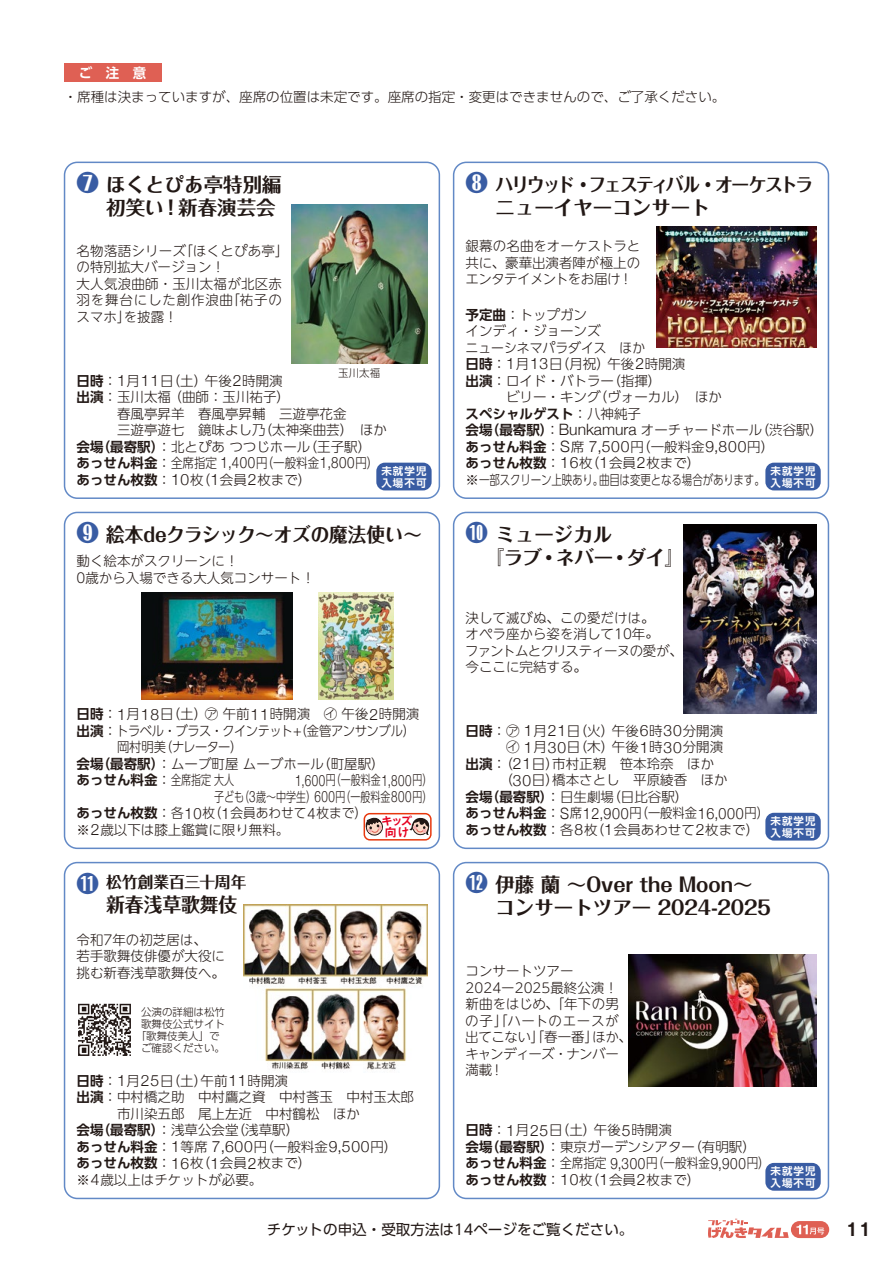
<style>
.page{position:relative;width:893px;height:1263px;background:#fff}
.page>*{position:absolute;margin:0;border:0;box-sizing:border-box;transform-origin:0 0}
.t1{font:800 22.5px "Folk Pro";color:#395ca3}
.t2{font:700 19.5px/23.2px "Folk Pro";color:#221815}
.t3{font:700 19.5px/23.2px "Folk Pro";letter-spacing:-.075em;color:#221815;scale:.91 1}
.t4{font:700 19.5px "Folk Pro";color:#221815;scale:.95 1}
.t5{font:700 17.25px "Gothic MB101 Pro De";color:#221815}
.t6{font:700 15.75px "Folk Pro";color:#221815}
.t7{font:300 15.6px "Helvetica Neue";letter-spacing:.055em;color:#221815;scale:.91 1}
.t8{font:300 15.6px "Helvetica Neue";letter-spacing:.055em;color:#221815}
.t9{font:300 15.6px "Helvetica Neue";letter-spacing:.055em;color:#221815;scale:.74 1}
.t10{font:14.55px "UD Shin Go Pro";color:#221815}
.t11{font:300 13.5px/16.5px "UD Shin Go Pro";color:#221815}
.t12{font:300 13.5px/16.5px "UD Shin M Go Pr 6 N";color:#221815}
.t13{font:300 13.5px/16.5px "UD Shin Go Pro";color:#221815;scale:.74 1}
.t14{font:300 13.5px "UD Shin Go Pro";letter-spacing:-.035em;color:#221815}
.t15{font:700 13.5px "UD Shin Go Pr 6 N De";color:#221815}
.t16{font:300 13.5px "UD Shin Go Pro";letter-spacing:-.045em;color:#221815;scale:.91 1}
.t17{font:700 13.5px "UD Shin Go Pro De";color:#fff}
.t18{font:12.6px "Midashi Go Pro MB31";color:#e60020}
.t19{font:700 10.95px "UD Shin Go NT Pro De";color:#e60020}
.t20{font:300 10.5px/12px "UD Shin Go Pro";color:#221815;text-align:center}
.t21{font:700 10.5px/12px "UD Shin Go Pro De";letter-spacing:.1em;color:#fff}
.s1{font-family:"UD Shin Go Pr 6 N De";font-weight:700}
.s2{font-family:"Helvetica Neue";font-size:15.6px}
.s3{font-weight:800;font-size:22.5px;color:#395ca3}
.s4{font-family:"UD Shin Go Pro";font-size:13.5px}
.s5{font-family:"UD Shin Go Pro";font-weight:300}
.s6{font-family:"UD Shin Go Pr 6 N De";font-weight:700;font-size:13.5px}
</style>
<div class="page">
<svg style="left:708px;top:1218px;width:81px;height:20px"></svg>
<div style="left:791px;top:1221px;width:38px;height:17px;background:#df6054;border-radius:9px"></div>
<svg style="left:796px;top:1225px;width:28px;height:9px"></svg>
<div style="left:64px;top:64px;width:98px;height:18px;background:#df6054"></div>
<div style="left:765px;top:463px;width:56px;height:27px;background:#395ca3;border-radius:9px"></div>
<img style="left:656px;top:227px;width:160px;height:120px">
<div style="left:376px;top:463px;width:56px;height:27px;background:#395ca3;border-radius:9px"></div>
<img style="left:291px;top:204px;width:136px;height:159px">
<svg style="left:364px;top:813px;width:68px;height:27px"></svg>
<img style="left:318px;top:593px;width:75px;height:106px">
<img style="left:142px;top:593px;width:151px;height:106px">
<div style="left:765px;top:813px;width:56px;height:27px;background:#395ca3;border-radius:9px"></div>
<img style="left:684px;top:524px;width:132px;height:190px">
<div style="left:765px;top:1163px;width:56px;height:28px;background:#395ca3;border-radius:9px"></div>
<img style="left:629px;top:954px;width:187px;height:132px">
<img style="left:243px;top:905px;width:184px;height:165px">
<img style="left:78px;top:1003px;width:53px;height:53px">
<div style="left:64px;top:162px;width:376px;height:337px;border:2px solid #6289c6;border-radius:13px"></div>
<div style="left:453px;top:162px;width:376px;height:337px;border:2px solid #6289c6;border-radius:13px"></div>
<div style="left:64px;top:512px;width:376px;height:337px;border:2px solid #6289c6;border-radius:13px"></div>
<div style="left:453px;top:512px;width:376px;height:337px;border:2px solid #6289c6;border-radius:13px"></div>
<div style="left:64px;top:862px;width:376px;height:337px;border:2px solid #6289c6;border-radius:13px"></div>
<div style="left:453px;top:862px;width:376px;height:337px;border:2px solid #6289c6;border-radius:13px"></div>
<p class="t17" style="left:79px;top:62px;width:69px">ご　注　意</p>
<p class="t11" style="left:64px;top:89px;width:663px">・席種は決まっていますが、座席の位置は未定です。座席の指定・変更はできませんので、ご了承ください。</p>
<h1 class="t1" style="left:77px;top:163px;width:24px">❼</h1>
<h2 class="t2" style="left:106px;top:170px;width:177px">ほくとぴあ亭特別編</h2>
<h1 class="t1" style="left:466px;top:163px;width:24px">❽</h1>
<h2 class="t2" style="left:106px;top:193px;width:171px">初笑い！新春演芸会</h2>
<h2 class="t3" style="left:495px;top:170px;width:351px">ハリウッド・フェスティバル・オーケストラニューイヤーコンサート</h2>
<p class="t12" style="left:77px;top:242px;width:214px">名物落語シリーズ「ほくとぴあ亭」の特別拡大バージョン！<br>大人気浪曲師・玉川太福が北区赤羽を舞台にした創作浪曲「祐子のスマホ」を披露！</p>
<p class="t20" style="left:338px;top:366px;width:43px">玉川太福</p>
<p class="t11" style="left:77px;top:372px;width:208px"><span class="s1">日時</span>：<span class="s2">1</span>月<span class="s2">11</span>日（土）午後<span class="s2">2</span>時開演</p>
<p class="t11" style="left:77px;top:388px;width:215px"><span class="s1">出演</span>：玉川太福（曲師：玉川祐子）</p>
<p class="t11" style="left:117px;top:405px;width:231px">春風亭昇羊　春風亭昇輔　三遊亭花金</p>
<p class="t11" style="left:117px;top:421px;width:271px">三遊亭遊七　鏡味よし乃（太神楽曲芸）　ほか</p>
<p class="t11" style="left:77px;top:438px;width:296px"><span class="s1">会場（最寄駅）</span>：北とぴあつつじホール（王子駅）</p>
<p class="t11" style="left:77px;top:454px;width:303px"><span class="s1">あっせん料金</span>：全席指定 <span class="s2">1,400</span>円（一般料金<span class="s2">1,800</span>円）</p>
<p class="t11" style="left:77px;top:471px;width:236px"><span class="s1">あっせん枚数</span>：<span class="s2">10</span>枚（<span class="s2">1</span>会員<span class="s2">2</span>枚まで）</p>
<p class="t21" style="left:381px;top:464px;width:47px">未就学児入場不可</p>
<h2 class="t4" style="left:77px;top:518px;width:365px"><span class="s3">❾</span> 絵本deクラシック〜オズの魔法使い〜</h2>
<p class="t12" style="left:77px;top:552px;width:240px">動く絵本がスクリーンに！<br>0歳から入場できる大人気コンサート！</p>
<p class="t11" style="left:77px;top:705px;width:344px"><span class="s1">日時</span>：<span class="s2">1</span>月<span class="s2">18</span>日（土）㋐午前<span class="s2">11</span>時開演　㋑午後<span class="s2">2</span>時開演</p>
<p class="t14" style="left:77px;top:720px;width:340px"><span class="s1">出演</span>：トラベル・ブラス・クインテット<span class="s2">+</span>（金管アンサンブル）</p>
<p class="t16" style="left:117px;top:736px;width:139px">岡村明美（ナレーター）</p>
<p class="t11" style="left:77px;top:755px;width:310px"><span class="s1">会場（最寄駅）</span>：ムーブ町屋ムーブホール（町屋駅）</p>
<p class="t11" style="left:77px;top:771px;width:159px"><span class="s1">あっせん料金</span>：全席指定 大人</p>
<p class="t9" style="left:295px;top:767px;width:187px">1,600<span class="s4">円（一般料金</span>1,800<span class="s4">円）</span></p>
<p class="t13" style="left:77px;top:788px;width:482px;text-indent:138px">子ども（<span class="s2">3</span>歳〜中学生）<span class="s2">600</span>円（一般料金<span class="s2">800</span>円）<span class="s1">あっせん枚数</span>：各<span class="s2">10</span>枚（<span class="s2">1</span>会員あわせて<span class="s2">4</span>枚まで）<br>※<span class="s2">2</span>歳以下は膝上鑑賞に限り無料。</p>
<p class="t19" style="left:382px;top:812px;width:32px">キッズ</p>
<p class="t18" style="left:384px;top:822px;width:27px">向け</p>
<p class="t6" style="left:106px;top:869px;width:142px">松竹創業百三十周年</p>
<h2 class="t2" style="left:106px;top:890px;width:133px">新春浅草歌舞伎</h2>
<p class="t12" style="left:77px;top:930px;width:150px">令和7年の初芝居は、<br>若手歌舞伎俳優が大役に挑む新春浅草歌舞伎へ。</p>
<p class="t20" style="left:136px;top:1005px;width:91px">公演の詳細は松竹歌舞伎公式サイト「歌舞伎美人」でご確認ください。</p>
<p class="t11" style="left:77px;top:1072px;width:213px"><span class="s1">日時</span>：<span class="s2">1</span>月<span class="s2">25</span>日（土）午前<span class="s2">11</span>時開演</p>
<p class="t11" style="left:77px;top:1088px;width:339px"><span class="s1">出演</span>：中村橋之助　中村鷹之資　中村莟玉　中村玉太郎</p>
<p class="t11" style="left:117px;top:1105px;width:244px">市川染五郎　尾上左近　中村鶴松　ほか</p>
<p class="t11" style="left:77px;top:1121px;width:224px"><span class="s1">会場（最寄駅）</span>：浅草公会堂（浅草駅）</p>
<p class="t11" style="left:77px;top:1138px;width:322px"><span class="s1">あっせん料金</span>：<span class="s2">1</span>等席 <span class="s2">7,600</span>円（一般料金<span class="s2">9,500</span>円）</p>
<p class="t11" style="left:77px;top:1154px;width:236px"><span class="s1">あっせん枚数</span>：<span class="s2">16</span>枚（<span class="s2">1</span>会員<span class="s2">2</span>枚まで）</p>
<p class="t11" style="left:77px;top:1171px;width:187px">※<span class="s2">4</span>歳以上はチケットが必要。</p>
<p class="t12" style="left:465px;top:237px;width:176px;text-align:justify">銀幕の名曲をオーケストラと共に、豪華出演者陣が極上のエンタテイメントをお届け！</p>
<p class="t11" style="left:466px;top:306px;width:221px"><span class="s1">予定曲</span>：トップガン<br>インディ・ジョーンズ<br>ニューシネマパラダイス　ほか<br><span class="s1">日時</span>：<span class="s2">1</span>月<span class="s2">13</span>日（月祝）午後<span class="s2">2</span>時開演<span class="s1">出演</span>：ロイド・バトラー（指揮）</p>
<p class="t11" style="left:506px;top:388px;width:217px">ビリー・キング（ヴォーカル）　ほか</p>
<p class="t15" style="left:466px;top:402px;width:177px">スペシャルゲスト<span class="s5">：八神純子</span></p>
<p class="t11" style="left:466px;top:421px;width:359px"><span class="s1">会場（最寄駅）</span>：<span class="s2">Bunkamura</span> オーチャードホール（渋谷駅）</p>
<p class="t8" style="left:466px;top:434px;width:310px"><span class="s6">あっせん料金</span><span class="s4">：</span>S<span class="s4">席</span> 7,500<span class="s4">円（一般料金</span>9,800<span class="s4">円）</span></p>
<p class="t11" style="left:466px;top:454px;width:301px"><span class="s1">あっせん枚数</span>：<span class="s2">16</span>枚（<span class="s2">1</span>会員<span class="s2">2</span>枚まで）<br>※一部スクリーン上映あり。曲目は変更となる場合があります。</p>
<p class="t21" style="left:770px;top:464px;width:47px">未就学児入場不可</p>
<h2 class="t2" style="left:485px;top:520px;width:201px;text-indent:10px">ミュージカル<br>『ラブ・ネバー・ダイ』</h2>
<p class="t12" style="left:465px;top:608px;width:219px">決して滅びぬ、この愛だけは。<br>オペラ座から姿を消して10年。<br>ファントムとクリスティーヌの愛が、今ここに完結する。</p>
<p class="t11" style="left:466px;top:722px;width:259px"><span class="s1">日時</span>：㋐ <span class="s2">1</span>月<span class="s2">21</span>日（火）午後<span class="s2">6</span>時<span class="s2">30</span>分開演</p>
<p class="t11" style="left:506px;top:738px;width:219px">㋑ <span class="s2">1</span>月<span class="s2">30</span>日（木）午後<span class="s2">1</span>時<span class="s2">30</span>分開演</p>
<p class="t11" style="left:466px;top:755px;width:250px"><span class="s1">出演</span>：（<span class="s2">21</span>日）市村正親　笹本玲奈　ほか</p>
<p class="t11" style="left:499px;top:771px;width:230px">（<span class="s2">30</span>日）橋本さとし　平原綾香　ほか</p>
<p class="t11" style="left:466px;top:788px;width:224px"><span class="s1">会場（最寄駅）</span>：日生劇場（日比谷駅）</p>
<p class="t7" style="left:466px;top:800px;width:335px"><span class="s6">あっせん料金</span><span class="s4">：</span>S<span class="s4">席</span>12,900<span class="s4">円（一般料金</span>16,000<span class="s4">円）</span></p>
<p class="t11" style="left:466px;top:821px;width:295px"><span class="s1">あっせん枚数</span>：各<span class="s2">8</span>枚（<span class="s2">1</span>会員あわせて<span class="s2">2</span>枚まで）</p>
<p class="t21" style="left:770px;top:814px;width:47px">未就学児入場不可</p>
<h2 class="t2" style="left:495px;top:870px;width:277px">伊藤蘭〜Over the Moon〜コンサートツアー 2024-2025</h2>
<p class="t12" style="left:465px;top:962px;width:168px">コンサートツアー<br>2024ー2025最終公演！新曲をはじめ、「年下の男の子」「ハートのエースが出てこない」「春一番」ほか、キャンディーズ・ナンバー満載！</p>
<p class="t11" style="left:466px;top:1121px;width:306px"><span class="s1">日時</span>：<span class="s2">1</span>月<span class="s2">25</span>日（土）午後<span class="s2">5</span>時開演<br><span class="s1">会場（最寄駅）</span>：東京ガーデンシアター（有明駅）<span class="s1">あっせん料金</span>：全席指定 <span class="s2">9,300</span>円（一般料金<span class="s2">9,900</span>円）<span class="s1">あっせん枚数</span>：<span class="s2">10</span>枚（<span class="s2">1</span>会員<span class="s2">2</span>枚まで）</p>
<p class="t21" style="left:770px;top:1164px;width:47px">未就学児入場不可</p>
<p class="t10" style="left:267px;top:1217px;width:368px">チケットの申込・受取方法は14ページをご覧ください。</p>
<p class="t5" style="left:845px;top:1215px;width:28px">11</p>
</div>
